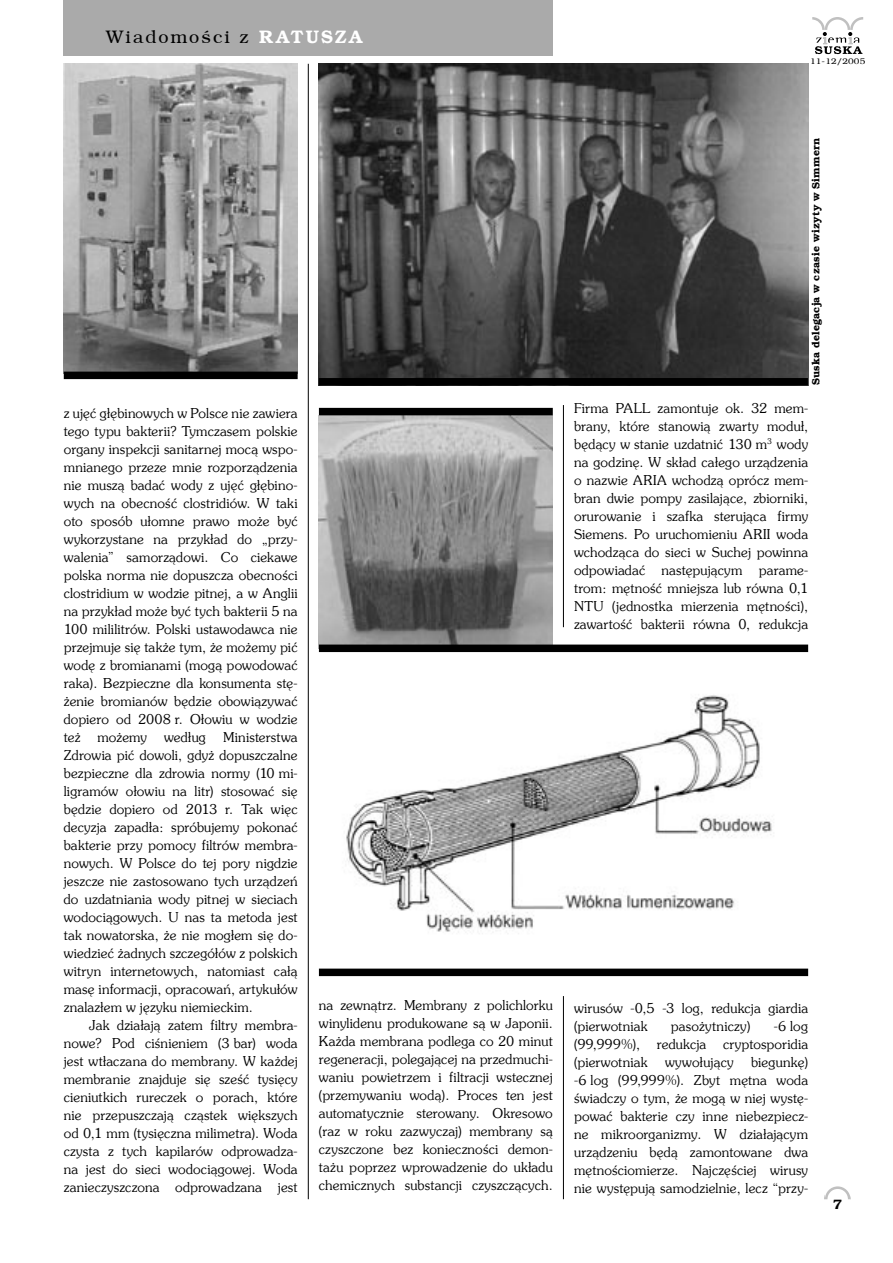
<style>
.page{position:relative;width:893px;height:1263px;background:#fff}
.page>*{position:absolute;margin:0;border:0;box-sizing:border-box;transform-origin:0 0}
.t1{font:18px "Brooklyn";letter-spacing:.11em;color:#000}
.Tekst{font:13.5px/18px "Southern";letter-spacing:.01em;color:#000;text-align:justify}
.t2{font:700 13.5px "Brooklyn";color:#000}
.Tekst-2{font:700 10.5px "Brooklyn";letter-spacing:.02em;color:#000}
.t3{font:8.1px "Brooklyn";letter-spacing:.02em;color:#000;scale:1.11 1}
.s1{font-weight:700;color:#fff}
</style>
<div class="page">
<svg style="left:812px;top:17px;width:51px;height:37px"></svg>
<div style="left:64px;top:0;width:489px;height:55px;background:#aaa"></div>
<svg style="left:825px;top:1186px;width:25px;height:13px"></svg>
<img style="left:64px;top:63px;width:234px;height:309px">
<div style="left:64px;top:372px;width:234px;height:7px;background:#000"></div>
<img style="left:319px;top:695px;width:489px;height:282px">
<img style="left:319px;top:415px;width:234px;height:229px">
<div style="left:319px;top:644px;width:489px;height:8px;background:#000"></div>
<div style="left:319px;top:968px;width:489px;height:8px;background:#000"></div>
<div style="left:319px;top:408px;width:234px;height:7px;background:#000"></div>
<img style="left:319px;top:64px;width:489px;height:314px">
<div style="left:319px;top:378px;width:489px;height:8px;background:#000"></div>
<hr style="left:308px;top:64px;width:1px;height:1135px;background:#000">
<hr style="left:563px;top:405px;width:1px;height:222px;background:#000">
<hr style="left:563px;top:996px;width:1px;height:203px;background:#000">
<p class="t1" style="left:106px;top:27px;width:257px">Wiadomości z <span class="s1">RATUSZA</span></p>
<p class="t3" style="left:810px;top:57px;width:51px">11-12/2005</p>
<p class="Tekst" style="left:64px;top:404px;width:235px">z ujęć głębinowych w Polsce nie zawiera tego typu bakterii? Tymczasem polskie organy inspekcji sanitarnej mocą wspo&shy;mnianego przeze mnie rozporządzenia nie muszą badać wody z ujęć głębino&shy;wych na obecność clostridiów. W taki oto sposób ułomne prawo może być wykorzystane na przykład do „przy&shy;walenia” samorządowi. Co ciekawe polska norma nie dopuszcza obecności clostridium w wodzie pitnej, a w Anglii na przykład może być tych bakterii 5 na 100 mililitrów. Polski ustawodawca nie przejmuje się także tym, że możemy pić wodę z bromianami (mogą powodować raka). Bezpieczne dla konsumenta stę&shy;żenie bromianów będzie obowiązywać dopiero od 2008 r. Ołowiu w wodzie też</p>
<p class="Tekst" style="left:97px;top:728px;width:51px">możemy</p>
<p class="Tekst" style="left:164px;top:728px;width:43px">według</p>
<p class="Tekst" style="left:64px;top:728px;width:235px;text-indent:159px">Ministerstwa Zdrowia pić dowoli, gdyż dopuszczalne bezpieczne dla zdrowia normy (10 mi&shy;ligramów ołowiu na litr) stosować się będzie dopiero od 2013 r. Tak więc decyzja zapadła: spróbujemy pokonać bakterie przy pomocy filtrów membra&shy;nowych. W Polsce do tej pory nigdzie jeszcze nie zastosowano tych urządzeń do uzdatniania wody pitnej w sieciach wodociągowych. U nas ta metoda jest tak nowatorska, że nie mogłem się do&shy;wiedzieć żadnych szczegółów z polskich witryn internetowych, natomiast całą masę informacji, opracowań, artykułów znalazłem w języku niemieckim.</p>
<p class="Tekst" style="left:64px;top:1016px;width:235px;text-indent:26px">Jak działają zatem filtry membra&shy;nowe? Pod ciśnieniem (3 bar) woda jest wtłaczana do membrany. W każdej membranie znajduje się sześć tysięcy cieniutkich rureczek o porach, które nie przepuszczają cząstek większych od 0,1 mm (tysięczna milimetra). Woda czysta z tych kapilarów odprowadza&shy;na jest do sieci wodociągowej. Woda zanieczyszczona odprowadzana jest</p>
<p class="Tekst" style="left:319px;top:996px;width:235px">na zewnątrz. Membrany z polichlorku winylidenu produkowane są w Japonii.<br>Każda membrana podlega co 20 minut regeneracji, polegającej na przedmuchi&shy;waniu powietrzem i filtracji wstecznej (przemywaniu wodą). Proces ten jest automatycznie sterowany. Okresowo (raz w roku zazwyczaj) membrany są czyszczone bez konieczności demon&shy;tażu poprzez wprowadzenie do układu chemicznych substancji czyszczących.</p>
<p class="Tekst-2" style="left:810px;top:385px;width:249px;rotate:-90deg">Suska delegacja w czasie wizyty w Simmern</p>
<p class="Tekst" style="left:574px;top:399px;width:236px">Firma PALL zamontuje ok. 32 mem&shy;brany, które stanowią zwarty moduł, będący w stanie uzdatnić 130 m<sup>3</sup> wody na godzinę. W skład całego urządzenia o nazwie ARIA wchodzą oprócz mem&shy;bran dwie pompy zasilające, zbiorniki, orurowanie i szafka sterująca firmy Siemens. Po uruchomieniu ARII woda wchodząca do sieci w Suchej powinna odpowiadać następującym parame&shy;trom: mętność mniejsza lub równa 0,1<br>NTU (jednostka mierzenia mętności), zawartość bakterii równa 0, redukcja</p>
<p class="Tekst" style="left:574px;top:999px;width:236px">wirusów -0,5 -3 log, redukcja giardia (pierwotniak</p>
<p class="Tekst" style="left:574px;top:1017px;width:236px;text-indent:200px">-6 log (99,999%), redukcja cryptosporidia (pierwotniak</p>
<p class="Tekst" style="left:671px;top:1017px;width:81px">pasożytniczy)</p>
<p class="Tekst" style="left:574px;top:1053px;width:236px;text-indent:177px">biegunkę) -6 log (99,999%). Zbyt mętna woda świadczy o tym, że mogą w niej wystę&shy;pować bakterie czy inne niebezpiecz&shy;ne mikroorganizmy. W działającym urządzeniu będą zamontowane dwa mętnościomierze. Najczęściej wirusy nie występują samodzielnie, lecz “przy-</p>
<p class="Tekst" style="left:665px;top:1053px;width:70px">wywołujący</p>
<p class="t2" style="left:833px;top:1197px;width:10px">7</p>
</div>
